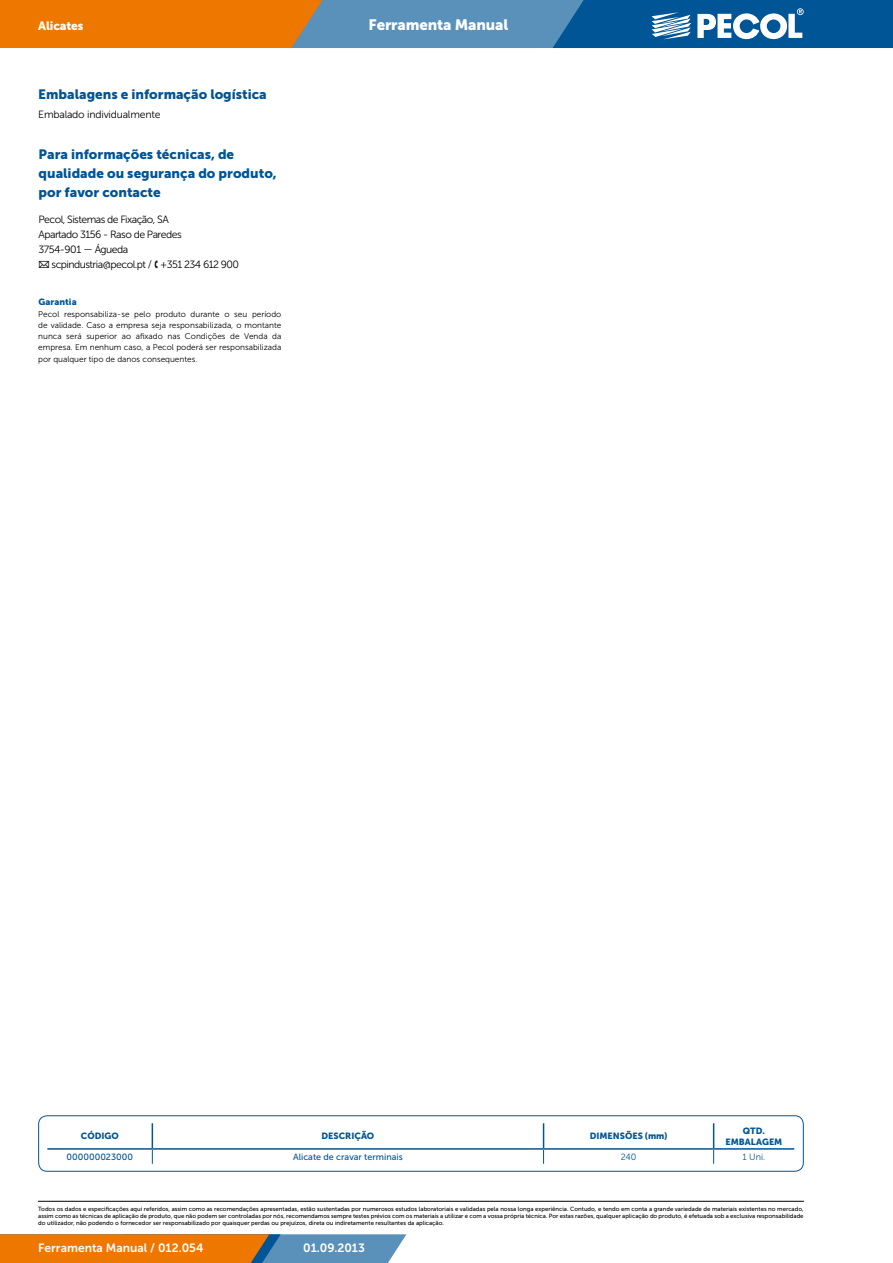
<style>
.page{position:relative;width:893px;height:1263px;background:#fff}
.page>*{position:absolute;margin:0;border:0;box-sizing:border-box;transform-origin:0 0}
.t1{font:15px "Museo Sans 900";letter-spacing:-.01em;color:#fff}
.t2{font:13.5px/18.8px "Museo Sans 900";color:#005596}
.t3{font:12px "Museo Sans 700";color:#fff}
.t4{font:12px "Museo Sans 900";letter-spacing:-.01em;color:#fff}
.t5{font:10.5px/15px "Museo Sans 300";letter-spacing:-.05em;color:#000}
.t6{font:10.5px "Museo Sans 300";letter-spacing:-.02em;color:#000}
.t7{font:9px/10.8px "Museo Sans 900";color:#005596;text-align:center}
.t8{font:9px "Museo Sans 500";color:#005596}
.t9{font:9px "Museo Sans 300";color:#005596}
.t10{font:8.25px/11.2px "Museo Sans 300";color:#000;text-align:justify}
.t11{font:6px/7.2px "Museo Sans 500";color:#000;text-align:justify}
.s1{font-family:"PF Handbook Pro";font-weight:100}
</style>
<div class="page">
<svg style="left:0;top:1234px;width:406px;height:29px;background:#b88144"></svg>
<svg style="left:0;top:0;width:893px;height:48px;background:#777a72"></svg>
<hr style="left:38px;top:1201px;width:766px;height:1px;background:#000">
<hr style="left:47px;top:1148px;width:105px;height:2px;background:#005596">
<hr style="left:152px;top:1148px;width:392px;height:2px;background:#005596">
<hr style="left:714px;top:1148px;width:80px;height:2px;background:#005596">
<svg style="left:713px;top:1123px;width:1px;height:41px"></svg>
<svg style="left:152px;top:1123px;width:1px;height:41px"></svg>
<svg style="left:543px;top:1123px;width:1px;height:41px"></svg>
<hr style="left:544px;top:1148px;width:170px;height:2px;background:#005596">
<div style="left:38px;top:1115px;width:766px;height:57px;border:1px solid #005596;border-radius:9px"></div>
<h3 class="t4" style="left:38px;top:19px;width:47px">Alicates</h3>
<h2 class="t2" style="left:38px;top:85px;width:230px">Embalagens e informação logística</h2>
<h3 class="t6" style="left:38px;top:108px;width:124px">Embalado individualmente</h3>
<h2 class="t2" style="left:39px;top:145px;width:240px">Para informações técnicas, de qualidade ou segurança do produto, por favor contacte</h2>
<h3 class="t5" style="left:39px;top:212px;width:202px">Pecol, Sistemas de Fixação, SA<br>Apartado 3156 - Raso de Paredes<br>3754-901 — Águeda<br><span class="s1">✉</span> scpindustria@pecol.pt / <span class="s1">✆</span> +351 234 612 900</h3>
<h3 class="t7" style="left:39px;top:297px;width:40px">Garantia</h3>
<p class="t10" style="left:38px;top:308px;width:245px">Pecol responsabiliza-se pelo produto durante o seu período de validade. Caso a empresa seja responsabilizada, o montante nunca será superior ao afixado nas Condições de Venda da empresa. Em nenhum caso, a Pecol poderá ser responsabilizada por qualquer tipo de danos consequentes.</p>
<h1 class="t1" style="left:369px;top:16px;width:141px">Ferramenta Manual</h1>
<h3 class="t7" style="left:81px;top:1131px;width:39px">CÓDIGO</h3>
<h3 class="t7" style="left:322px;top:1131px;width:54px">DESCRIÇÃO</h3>
<h3 class="t7" style="left:590px;top:1131px;width:25px">Dimens</h3>
<h3 class="t7" style="left:625px;top:1131px;width:44px">ÕES (mm)</h3>
<h3 class="t7" style="left:725px;top:1125px;width:57px">QTD.<br>EMBALAGEM</h3>
<h3 class="t8" style="left:67px;top:1152px;width:68px">000000023000</h3>
<h3 class="t8" style="left:293px;top:1152px;width:111px">Alicate de cravar terminais</h3>
<h3 class="t9" style="left:621px;top:1152px;width:17px">240</h3>
<h3 class="t9" style="left:743px;top:1152px;width:24px">1 Uni.</h3>
<p class="t11" style="left:38px;top:1205px;width:767px">Todos os dados e especificações aqui referidos, assim como as recomendações apresentadas, estão sustentadas por numerosos estudos laboratoriais e validadas pela nossa longa experiência. Contudo, e tendo em conta a grande variedade de materiais existentes no mercado, assim como as técnicas de aplicação de produto, que não podem ser controladas por nós, recomendamos sempre testes prévios com os materiais a utilizar e com a vossa própria técnica. Por estas razões, qualquer aplicação do produto, é efetuada sob a exclusiva responsabilidade do utilizador, não podendo o fornecedor ser responsabilizado por quaisquer perdas ou prejuízos, direta ou indiretamente resultantes da aplicação.</p>
<h3 class="t3" style="left:38px;top:1241px;width:167px">Ferramenta Manual / 012.054</h3>
<h3 class="t3" style="left:303px;top:1241px;width:63px">01.09.2013</h3>
</div>
